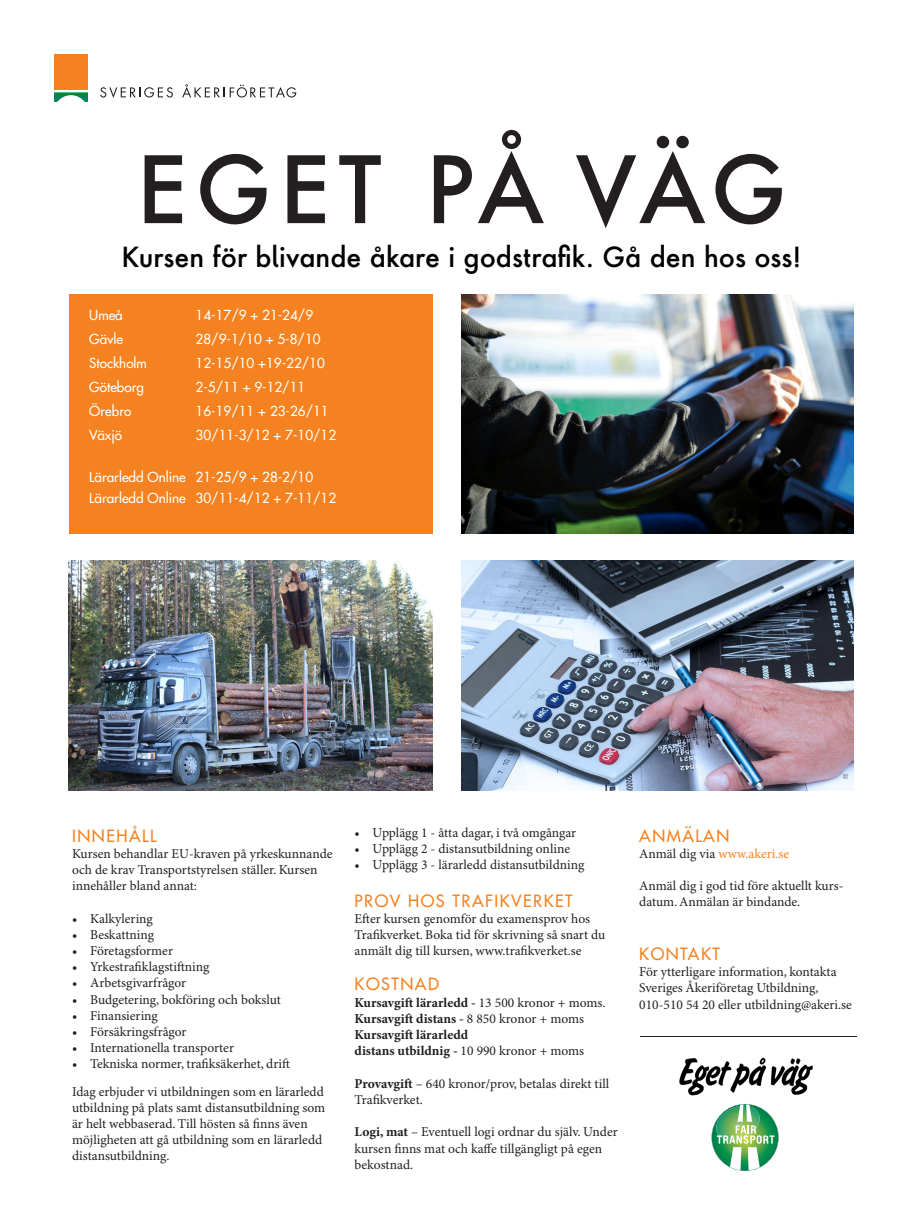
<style>
.page{position:relative;width:923px;height:1225px;background:#fff}
.page>*{position:absolute;margin:0;border:0;box-sizing:border-box;transform-origin:0 0}
.t1{font:500 90px "Futura Next";letter-spacing:.075em;color:#231f20}
.t2{font:500 27px "Futura Next";color:#000}
.t3{font:500 16.5px "Futura Std";letter-spacing:.09em;color:#f58220}
.t4{font:13.5px/16.2px "Minion Pro";color:#231f20}
.t5{font:500 13.5px "Futura Std";color:#fff}
.t6{font:700 13.5px/16.2px "Minion Pro";color:#231f20}
.t7{font:13.5px "Minion Pro";color:#f58220}
.s1{font-weight:400}
.s2{font-weight:700}
.s3{color:#231f20}
</style>
<div class="page">
<div style="left:54px;top:54px;width:34px;height:36px;background:#f58220"></div>
<svg style="left:54px;top:92px;width:34px;height:10px"></svg>
<svg style="left:100px;top:87px;width:73px;height:11px"></svg>
<svg style="left:182px;top:84px;width:114px;height:14px"></svg>
<img style="left:69px;top:560px;width:364px;height:230px">
<img style="left:461px;top:294px;width:393px;height:240px">
<img style="left:461px;top:560px;width:393px;height:230px">
<div style="left:70px;top:294px;width:363px;height:240px;background:#f58220"></div>
<img style="left:679px;top:1057px;width:133px;height:38px">
<hr style="left:640px;top:1036px;width:217px;height:1px;background:#231f20">
<svg style="left:711px;top:1104px;width:67px;height:67px"></svg>
<p class="t1" style="left:136px;top:130px;width:651px">EGET PÅ VÄG</p>
<p class="t2" style="left:121px;top:239px;width:681px">Kursen för blivande åkare i godstrafik. Gå den hos oss!</p>
<p class="t5" style="left:89px;top:307px;width:35px">Umeå</p>
<p class="t5" style="left:196px;top:307px;width:119px">14-17/9 + 21-24/9</p>
<p class="t5" style="left:89px;top:331px;width:35px">Gävle</p>
<p class="t5" style="left:196px;top:331px;width:126px">28/9-1/10 + 5-8/10</p>
<p class="t5" style="left:89px;top:355px;width:59px">Stockholm</p>
<p class="t5" style="left:196px;top:355px;width:131px">12-15/10 +19-22/10</p>
<p class="t5" style="left:89px;top:379px;width:56px">Göteborg</p>
<p class="t5" style="left:196px;top:379px;width:111px">2-5/11 + 9-12/11</p>
<p class="t5" style="left:89px;top:403px;width:44px">Örebro</p>
<p class="t5" style="left:196px;top:403px;width:135px">16-19/11 + 23-26/11</p>
<p class="t5" style="left:89px;top:427px;width:34px">Växjö</p>
<p class="t5" style="left:196px;top:427px;width:142px">30/11-3/12 + 7-10/12</p>
<p class="t5" style="left:89px;top:469px;width:225px">Lärarledd Online 21-25/9 + 28-2/10</p>
<p class="t5" style="left:89px;top:490px;width:248px">Lärarledd Online 30/11-4/12 + 7-11/12</p>
<p class="t3" style="left:72px;top:825px;width:86px">INNEHÅLL</p>
<p class="t4" style="left:72px;top:846px;width:262px">Kursen behandlar EU-kraven på yrkeskunnande och de krav Transportstyrelsen ställer. Kursen innehåller bland annat:</p>
<p class="t4" style="left:72px;top:910px;width:82px">• Kalkylering</p>
<p class="t4" style="left:72px;top:927px;width:83px">• Beskattning</p>
<p class="t4" style="left:72px;top:943px;width:102px">• Företagsformer</p>
<p class="t4" style="left:72px;top:959px;width:139px">• Yrkestrafiklagstiftning</p>
<p class="t4" style="left:72px;top:975px;width:116px">• Arbetsgivarfrågor</p>
<p class="t4" style="left:72px;top:991px;width:210px">• Budgetering, bokföring och bokslut</p>
<p class="t4" style="left:72px;top:1008px;width:87px">• Finansiering</p>
<p class="t4" style="left:72px;top:1024px;width:116px">• Försäkringsfrågor</p>
<p class="t4" style="left:72px;top:1040px;width:163px">• Internationella transporter</p>
<p class="t4" style="left:72px;top:1056px;width:219px">• Tekniska normer, trafiksäkerhet, drift</p>
<p class="t4" style="left:72px;top:1083px;width:255px">Idag erbjuder vi utbildningen som en lärarledd utbildning på plats samt distansutbildning som är helt webbaserad. Till hösten så finns även möjligheten att gå utbildning som en lärarledd distansutbildning.</p>
<p class="t4" style="left:355px;top:824px;width:223px">• Upplägg 1 - åtta dagar, i två omgångar</p>
<p class="t4" style="left:355px;top:841px;width:217px">• Upplägg 2 - distansutbildning online</p>
<p class="t4" style="left:355px;top:857px;width:231px">• Upplägg 3 - lärarledd distansutbildning</p>
<p class="t3" style="left:355px;top:890px;width:220px">PROV HOS TRAFIKVERKET</p>
<p class="t4" style="left:355px;top:911px;width:252px">Efter kursen genomför du examensprov hos<br>Trafikverket. Boka tid för skrivning så snart du anmält dig till kursen, www.trafikverket.se</p>
<p class="t3" style="left:355px;top:974px;width:86px">KOSTNAD</p>
<p class="t6" style="left:355px;top:994px;width:252px">Kursavgift lärarledd - <span class="s1">13 500 kronor + moms.</span></p>
<p class="t6" style="left:355px;top:1011px;width:231px">Kursavgift distans - <span class="s1">8 850 kronor + moms</span></p>
<p class="t6" style="left:355px;top:1027px;width:231px">Kursavgift lärarledd<br>distans utbildnig - <span class="s1">10 990 kronor + moms</span></p>
<p class="t4" style="left:355px;top:1075px;width:256px"><span class="s2">Provavgift</span> – 640 kronor/prov, betalas direkt till<br>Trafikverket.</p>
<p class="t4" style="left:355px;top:1124px;width:265px"><span class="s2">Logi, mat</span> – Eventuell logi ordnar du själv. Under kursen finns mat och kaffe tillgängligt på egen bekostnad.</p>
<p class="t3" style="left:639px;top:825px;width:92px">ANMÄLAN</p>
<p class="t7" style="left:639px;top:845px;width:152px"><span class="s3">Anmäl dig via</span> www.akeri.se</p>
<p class="t4" style="left:639px;top:878px;width:206px">Anmäl dig i god tid före aktuellt kurs&shy;datum. Anmälan är bindande.</p>
<p class="t3" style="left:639px;top:943px;width:82px">KONTAKT</p>
<p class="t4" style="left:639px;top:964px;width:199px">För ytterligare information, kontakta</p>
<p class="t4" style="left:639px;top:980px;width:181px">Sveriges Åkeriföretag Utbildning,</p>
<p class="t4" style="left:639px;top:996px;width:214px">010-510 54 20 eller utbildning@akeri.se</p>
</div>
